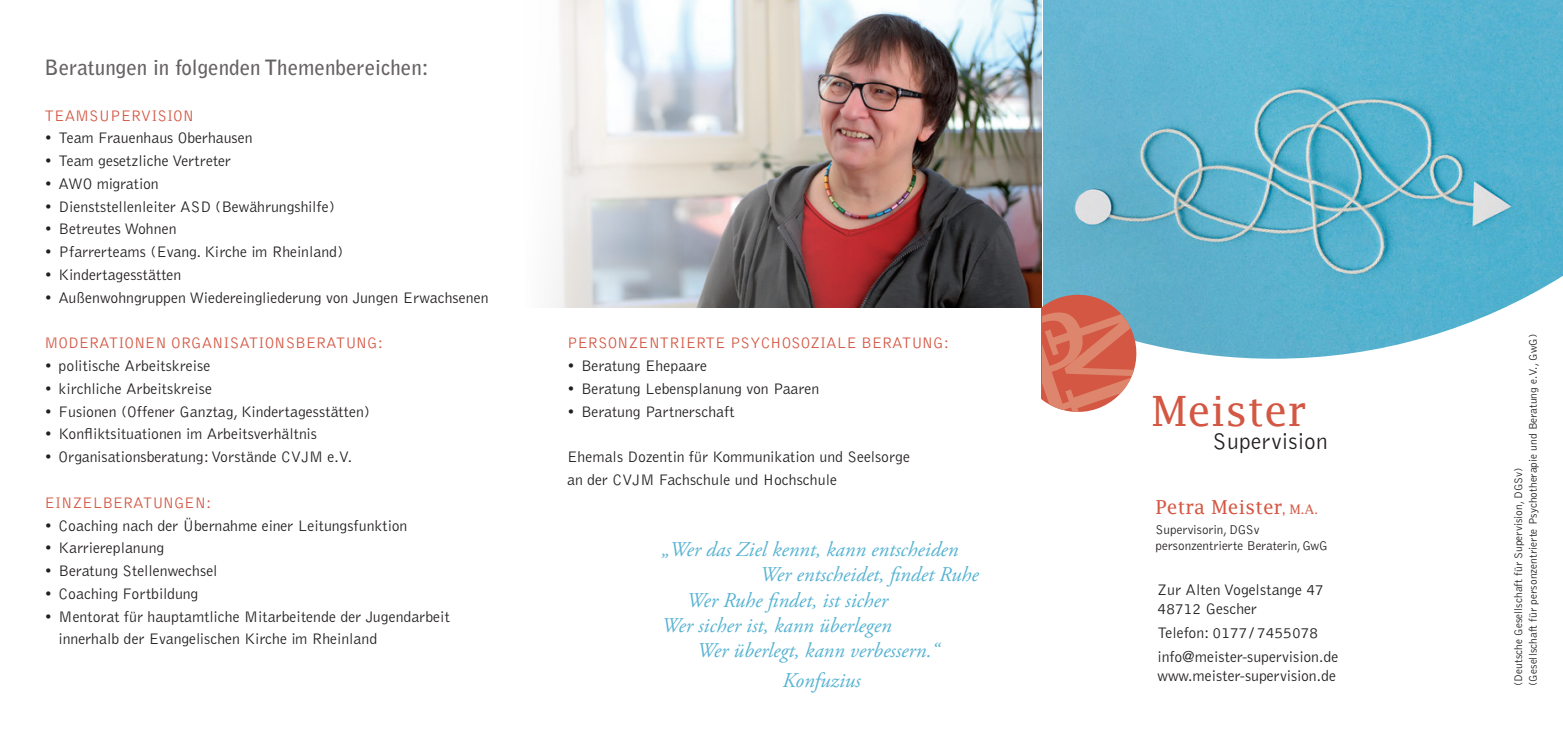
<style>
.page{position:relative;width:1563px;height:735px;background:#fff}
.page>*{position:absolute;margin:0;border:0;box-sizing:border-box;transform-origin:0 0}
.t1{font:41.82px "Lucida Fax";color:#d35743}
.t2{font:300 23.45px "Bell Gothic";letter-spacing:.015em;color:#231f20}
.t3{font:italic 21px "Adobe Garamond Pro";color:#57b3d2}
.t4{font:700 21px "Bell Gothic";color:#666265}
.t5{font:19.25px "Lucida Fax";color:#d35743}
.t6{font:300 15.75px "Bell Gothic";color:#231f20}
.t7{font:300 15.75px "Bell Gothic";color:#d35743}
.t8{font:300 15.75px "Bell Gothic";letter-spacing:-.02em;color:#231f20}
.t9{font:300 13.12px "Bell Gothic";color:#231f20}
.t10{font:300 11.38px "Bell Gothic";color:#231f20}
.s1{font-size:13.12px}
</style>
<div class="page">
<img style="left:1043px;top:0;width:520px;height:270px">
<img style="left:554px;top:0;width:488px;height:307px">
<svg style="left:1043px;top:270px;width:520px;height:89px;fill:#5bb1ce"></svg>
<svg style="left:1042px;top:288px;width:101px;height:124px;background:#ca8579"></svg>
<p class="t4" style="left:45px;top:55px;width:386px">Beratungen in folgenden Themenbereichen:</p>
<p class="t7" style="left:45px;top:107px;width:151px">TEAMSUPERVISION</p>
<p class="t6" style="left:45px;top:130px;width:210px">• Team Frauenhaus Oberhausen</p>
<p class="t6" style="left:45px;top:152px;width:188px">• Team gesetzliche Vertreter</p>
<p class="t8" style="left:45px;top:175px;width:116px">• AWO migration</p>
<p class="t6" style="left:45px;top:198px;width:292px">• Dienststellenleiter ASD (Bewährungshilfe)</p>
<p class="t6" style="left:45px;top:221px;width:133px">• Betreutes Wohnen</p>
<p class="t6" style="left:45px;top:243px;width:300px">• Pfarrerteams (Evang. Kirche im Rheinland)</p>
<p class="t6" style="left:45px;top:266px;width:138px">• Kindertagesstätten</p>
<p class="t6" style="left:45px;top:289px;width:445px">• Außenwohngruppen Wiedereingliederung von Jungen Erwachsenen</p>
<p class="t7" style="left:45px;top:334px;width:340px">MODERATIONEN ORGANISATIONSBERATUNG:</p>
<p class="t6" style="left:45px;top:357px;width:167px">• politische Arbeitskreise</p>
<p class="t6" style="left:45px;top:380px;width:169px">• kirchliche Arbeitskreise</p>
<p class="t6" style="left:45px;top:403px;width:327px">• Fusionen (Offener Ganztag, Kindertagesstätten)</p>
<p class="t6" style="left:45px;top:425px;width:274px">• Konfliktsituationen im Arbeitsverhältnis</p>
<p class="t6" style="left:45px;top:448px;width:309px">• Organisationsberatung: Vorstände CVJM e.V.</p>
<p class="t7" style="left:45px;top:494px;width:168px">EINZELBERATUNGEN:</p>
<p class="t6" style="left:45px;top:516px;width:364px">• Coaching nach der Übernahme einer Leitungsfunktion</p>
<p class="t6" style="left:45px;top:539px;width:121px">• Karriereplanung</p>
<p class="t6" style="left:45px;top:562px;width:174px">• Beratung Stellenwechsel</p>
<p class="t6" style="left:45px;top:585px;width:155px">• Coaching Fortbildung</p>
<p class="t6" style="left:45px;top:607px;width:407px">• Mentorat für hauptamtliche Mitarbeitende der Jugendarbeit</p>
<p class="t6" style="left:59px;top:630px;width:320px">innerhalb der Evangelischen Kirche im Rheinland</p>
<p class="t7" style="left:567px;top:334px;width:383px">PERSONZENTRIERTE PSYCHOSOZIALE BERATUNG:</p>
<p class="t6" style="left:567px;top:357px;width:142px">• Beratung Ehepaare</p>
<p class="t6" style="left:567px;top:380px;width:254px">• Beratung Lebensplanung von Paaren</p>
<p class="t6" style="left:567px;top:403px;width:169px">• Beratung Partnerschaft</p>
<p class="t6" style="left:567px;top:448px;width:344px">Ehemals Dozentin für Kommunikation und Seelsorge</p>
<p class="t6" style="left:567px;top:471px;width:271px">an der CVJM Fachschule und Hochschule</p>
<p class="t3" style="left:662px;top:536px;width:298px">„Wer das Ziel kennt, kann entscheiden</p>
<p class="t3" style="left:760px;top:561px;width:220px">Wer entscheidet, findet Ruhe</p>
<p class="t3" style="left:687px;top:587px;width:203px">Wer Ruhe findet, ist sicher</p>
<p class="t3" style="left:662px;top:612px;width:231px">Wer sicher ist, kann überlegen</p>
<p class="t3" style="left:697px;top:637px;width:244px">Wer überlegt, kann verbessern.“</p>
<p class="t3" style="left:782px;top:667px;width:80px">Konfuzius</p>
<p class="t1" style="left:1151px;top:387px;width:157px">Meister</p>
<p class="t2" style="left:1212px;top:428px;width:117px">Supervision</p>
<p class="t5" style="left:1155px;top:495px;width:164px">Petra Meister<span class="s1">, M.A.</span></p>
<p class="t9" style="left:1155px;top:522px;width:106px">Supervisorin, DGSv</p>
<p class="t9" style="left:1155px;top:538px;width:174px">personzentrierte Beraterin, GwG</p>
<p class="t6" style="left:1157px;top:581px;width:168px">Zur Alten Vogelstange 47</p>
<p class="t6" style="left:1157px;top:600px;width:101px">48712 Gescher</p>
<p class="t6" style="left:1157px;top:623px;width:162px">Telefon: 0177/ 7455078</p>
<p class="t6" style="left:1157px;top:647px;width:182px">info@meister-supervision.de</p>
<p class="t6" style="left:1157px;top:666px;width:180px">www.meister-supervision.de</p>
<p class="t10" style="left:1527px;top:685px;width:353px;rotate:-90deg">(Gesellschaft für personzentrierte Psychotherapie und Beratung e.V., GwG)</p>
<p class="t10" style="left:1512px;top:685px;width:219px;rotate:-90deg">(Deutsche Gesellschaft für Supervision, DGSv)</p>
</div>
